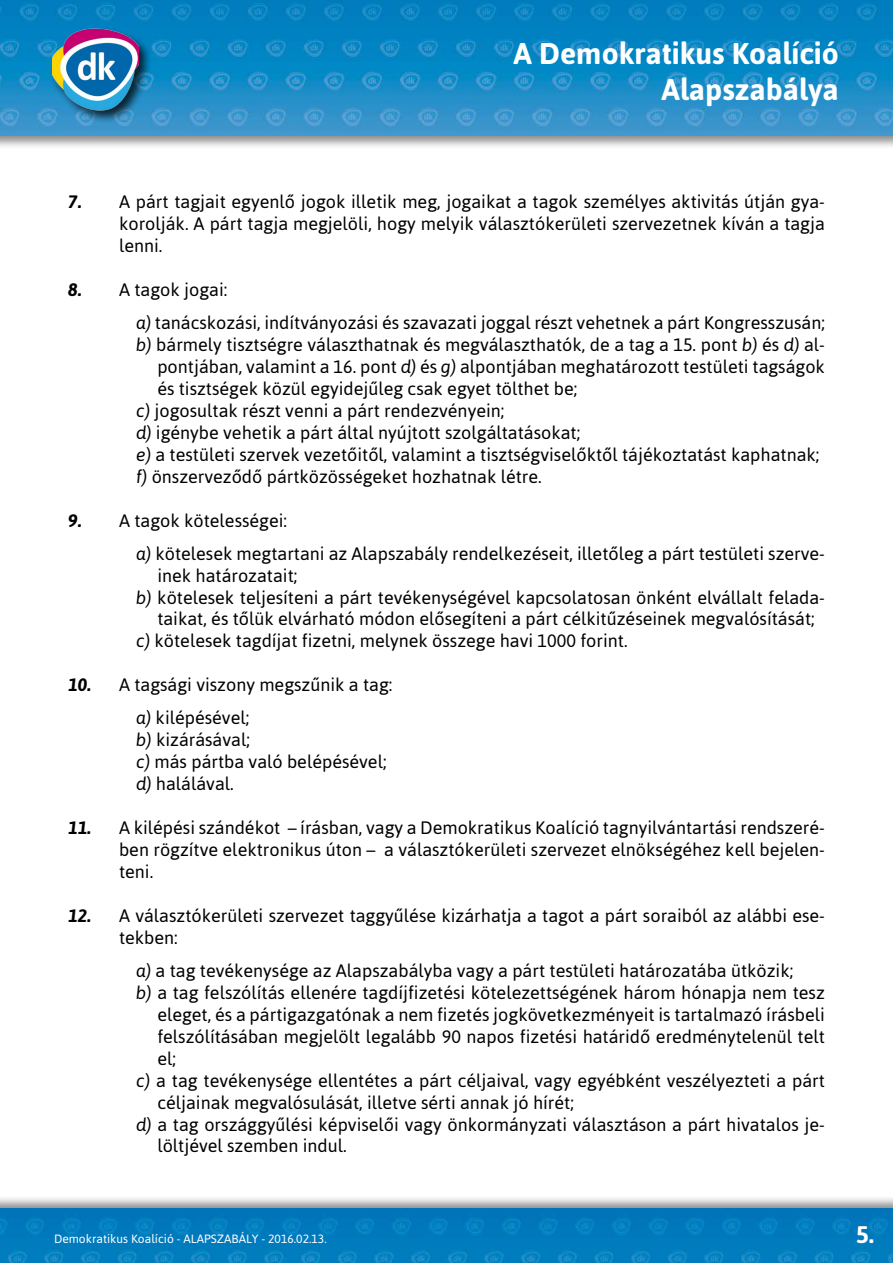
<style>
.page{position:relative;width:893px;height:1263px;background:#fff}
.page>*{position:absolute;margin:0;border:0;box-sizing:border-box;transform-origin:0 0}
.t1{font:700 30px/36px "Asap";color:#fff;text-align:right}
.t2{font:700 24px "Asap";color:#fff}
.t3{font:18px/21.9px "Asap";color:#000}
.t4{font:12px "Asap";color:#fff}
.s1{font-weight:700;font-style:italic}
.s2{font-style:italic}
</style>
<div class="page">
<div style="left:0;top:0;width:893px;height:149px;background:#000;opacity:.45"></div>
<img style="left:0;top:0;width:893px;height:136px">
<div style="left:50px;top:26px;width:103px;height:98px;background:#000;opacity:.75"></div>
<img style="left:53px;top:24px;width:85px;height:89px">
<div style="left:0;top:1195px;width:893px;height:68px;background:#000;opacity:.45"></div>
<img style="left:0;top:1209px;width:893px;height:54px">
<h1 class="t1" style="left:514px;top:35px;width:327px">A Demokratikus Koalíció<br>Alapszabálya</h1>
<p class="t3" style="left:119px;top:191px;width:707px;text-align:justify;text-indent:-51px"><span class="s1">7.</span> A párt tagjait egyenlő jogok illetik meg, jogaikat a tagok személyes aktivitás útján gya&shy;korolják. A párt tagja megjelöli, hogy melyik választókerületi szervezetnek kíván a tagja lenni.</p>
<p class="t3" style="left:136px;top:273px;width:690px;line-height:33.2px;text-indent:-68px"><span class="s1">8.</span> A tagok jogai:<br><span class="s2">a)</span> tanácskozási, indítványozási és szavazati joggal részt vehetnek a párt Kongresszusán;</p>
<p class="t3" style="left:136px;top:334px;width:690px"><span class="s2">b)</span> bármely tisztségre választhatnak és megválaszthatók, de a tag a 15. pont <span class="s2">b)</span> és <span class="s2">d)</span> al-</p>
<p class="t3" style="left:157px;top:355px;width:669px">pontjában, valamint a 16. pont <span class="s2">d)</span> és <span class="s2">g)</span> alpontjában meghatározott testületi tagságok</p>
<p class="t3" style="left:157px;top:377px;width:422px">és tisztségek közül egyidejűleg csak egyet tölthet be;</p>
<p class="t3" style="left:136px;top:399px;width:370px"><span class="s2">c)</span> jogosultak részt venni a párt rendezvényein;</p>
<p class="t3" style="left:136px;top:421px;width:446px"><span class="s2">d)</span> igénybe vehetik a párt által nyújtott szolgáltatásokat;</p>
<p class="t3" style="left:136px;top:443px;width:685px"><span class="s2">e)</span> a testületi szervek vezetőitől, valamint a tisztségviselőktől tájékoztatást kaphatnak;</p>
<p class="t3" style="left:136px;top:465px;width:407px"><span class="s2">f)</span> önszerveződő pártközösségeket hozhatnak létre.</p>
<p class="t3" style="left:136px;top:503px;width:690px;line-height:33.2px;text-indent:-68px"><span class="s1">9.</span> A tagok kötelességei:<br><span class="s2">a)</span> kötelesek megtartani az Alapszabály rendelkezéseit, illetőleg a párt testületi szerve-</p>
<p class="t3" style="left:157px;top:564px;width:142px">inek határozatait;</p>
<p class="t3" style="left:136px;top:586px;width:690px"><span class="s2">b)</span> kötelesek teljesíteni a párt tevékenységével kapcsolatosan önként elvállalt felada-</p>
<p class="t3" style="left:157px;top:608px;width:659px">taikat, és tőlük elvárható módon elősegíteni a párt célkitűzéseinek megvalósítását;</p>
<p class="t3" style="left:136px;top:630px;width:493px"><span class="s2">c)</span> kötelesek tagdíjat fizetni, melynek összege havi 1000 forint.</p>
<p class="t3" style="left:136px;top:668px;width:258px;line-height:33.2px;text-indent:-68px"><span class="s1">10.</span> A tagsági viszony megszűnik a tag: <span class="s2">a)</span> kilépésével;</p>
<p class="t3" style="left:136px;top:729px;width:252px"><span class="s2">b)</span> kizárásával;<br><span class="s2">c)</span> más pártba való belépésével; <span class="s2">d)</span> halálával.</p>
<p class="t3" style="left:119px;top:817px;width:707px;text-align:justify;text-indent:-51px"><span class="s1">11.</span> A kilépési szándékot – írásban, vagy a Demokratikus Koalíció tagnyilvántartási rendszeré&shy;ben rögzítve elektronikus úton – a választókerületi szervezet elnökségéhez kell bejelen&shy;teni.</p>
<p class="t3" style="left:119px;top:904px;width:707px;text-indent:-51px"><span class="s1">12.</span> A választókerületi szervezet taggyűlése kizárhatja a tagot a párt soraiból az alábbi ese&shy;tekben:</p>
<p class="t3" style="left:136px;top:959px;width:659px"><span class="s2">a)</span> a tag tevékenysége az Alapszabályba vagy a párt testületi határozatába ütközik;</p>
<p class="t3" style="left:136px;top:981px;width:690px"><span class="s2">b)</span> a tag felszólítás ellenére tagdíjfizetési kötelezettségének három hónapja nem tesz</p>
<p class="t3" style="left:157px;top:1003px;width:669px">eleget, és a pártigazgatónak a nem fizetés jogkövetkezményeit is tartalmazó írásbeli</p>
<p class="t3" style="left:157px;top:1025px;width:669px">felszólításában megjelölt legalább 90 napos fizetési határidő eredménytelenül telt</p>
<p class="t3" style="left:157px;top:1047px;width:20px">el;</p>
<p class="t3" style="left:136px;top:1069px;width:690px"><span class="s2">c)</span> a tag tevékenysége ellentétes a párt céljaival, vagy egyébként veszélyezteti a párt</p>
<p class="t3" style="left:157px;top:1091px;width:418px">céljainak megvalósulását, illetve sérti annak jó hírét;</p>
<p class="t3" style="left:136px;top:1113px;width:690px"><span class="s2">d)</span> a tag országgyűlési képviselői vagy önkormányzati választáson a párt hivatalos je-</p>
<p class="t3" style="left:157px;top:1135px;width:191px">löltjével szemben indul.</p>
<p class="t4" style="left:54px;top:1232px;width:274px">Demokratikus Koalíció - ALAPSZABÁLY - 2016.02.13.</p>
<h2 class="t2" style="left:856px;top:1220px;width:19px">5.</h2>
</div>
